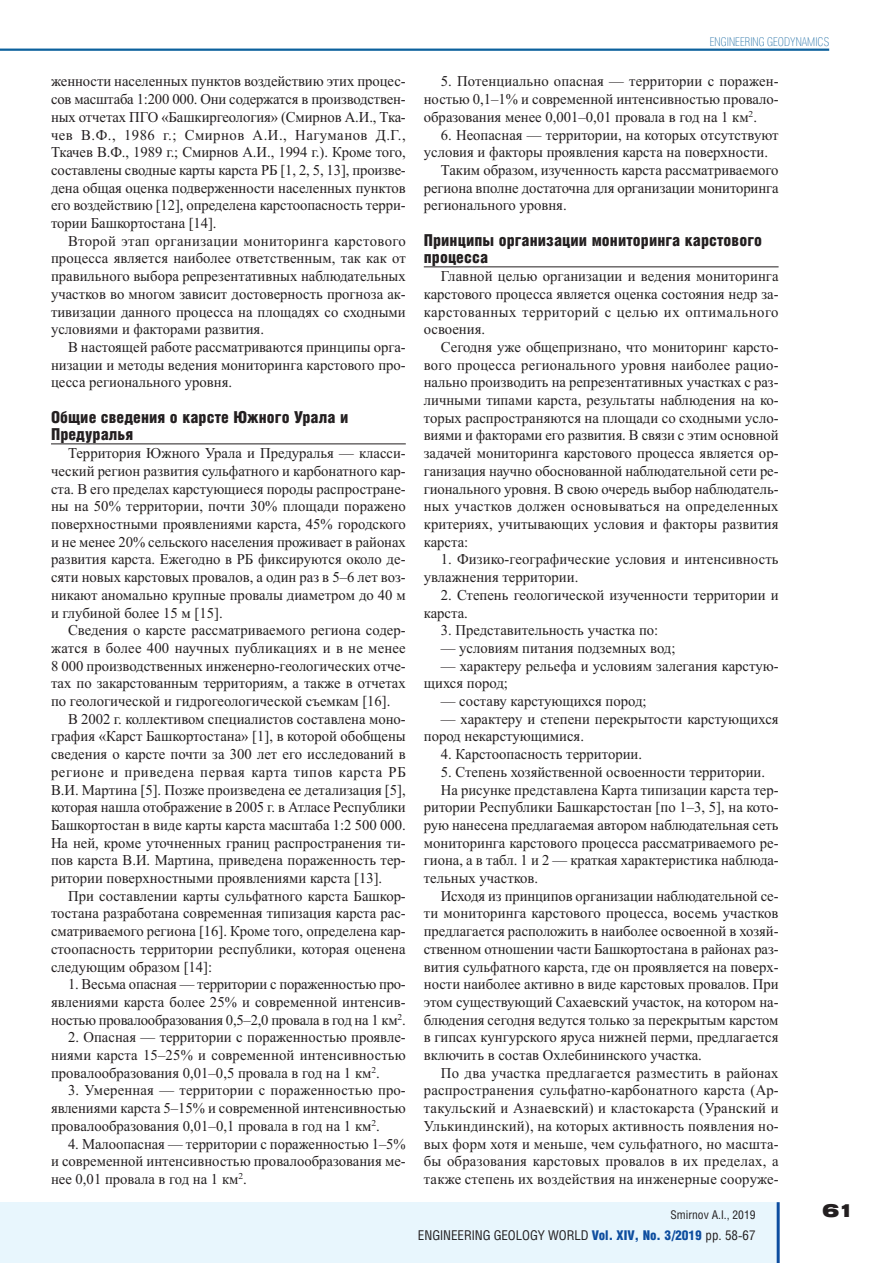
<style>
.page{position:relative;width:893px;height:1263px;background:#fff}
.page>*{position:absolute;margin:0;border:0;box-sizing:border-box;transform-origin:0 0}
.t1{font:900 18px "Helios Ext";color:#231f20}
.t2{font:900 16.5px/17.7px "Helios Cond";letter-spacing:.005em;color:#231f20}
.t3{font:15px/17.7px "Times New Roman";color:#231f20;text-align:justify}
.t4{font:13.5px "Helios Cond";color:#231f20}
.t5{font:100 12px "Helios Cond";color:#0c619d}
.t6{font:12px "Helios Cond";color:#231f20}
.s1{font-weight:900;color:#0d4d9f}
</style>
<div class="page">
<div style="left:0;top:1202px;width:777px;height:61px;background:#e8f6fd"></div>
<hr style="left:0;top:49px;width:829px;height:2px;background:#0c619d">
<hr style="left:777px;top:1202px;width:3px;height:61px;background:#0d4d9f">
<hr style="left:51px;top:443px;width:355px;height:1px;background:#231f20">
<hr style="left:424px;top:266px;width:355px;height:1px;background:#231f20">
<p class="t3" style="left:51px;top:74px;width:356px">женности населенных пунктов воздействию этих процес&shy;сов масштаба 1:200 000. Они содержатся в производствен&shy;ных отчетах ПГО «Башкиргеология» (Смирнов А.И., Тка&shy;чев В.Ф., 1986 г.; Смирнов А.И., Нагуманов Д.Г., Ткачев В.Ф., 1989 г.; Смирнов А.И., 1994 г.). Кроме того, составлены сводные карты карста РБ [1, 2, 5, 13], произве&shy;дена общая оценка подверженности населенных пунктов его воздействию [12], определена карстоопасность терри&shy;тории Башкортостана [14].</p>
<p class="t3" style="left:51px;top:233px;width:356px;text-indent:17px">Второй этап организации мониторинга карстового процесса является наиболее ответственным, так как от правильного выбора репрезентативных наблюдательных участков во многом зависит достоверность прогноза ак&shy;тивизации данного процесса на площадях со сходными условиями и факторами развития.</p>
<p class="t3" style="left:51px;top:339px;width:356px;text-indent:17px">В настоящей работе рассматриваются принципы орга&shy;низации и методы ведения мониторинга карстового про&shy;цесса регионального уровня.</p>
<p class="t2" style="left:51px;top:409px;width:299px">Общие сведения о карсте Южного Урала и<br>Предуралья</p>
<p class="t3" style="left:51px;top:446px;width:356px;text-indent:17px">Территория Южного Урала и Предуралья — класси&shy;ческий регион развития сульфатного и карбонатного кар&shy;ста. В его пределах карстующиеся породы распростране&shy;ны на 50% территории, почти 30% площади поражено поверхностными проявлениями карста, 45% городского и не менее 20% сельского населения проживает в районах развития карста. Ежегодно в РБ фиксируются около де&shy;сяти новых карстовых провалов, а один раз в 5–6 лет воз&shy;никают аномально крупные провалы диаметром до 40 м и глубиной более 15 м [15].</p>
<p class="t3" style="left:51px;top:623px;width:356px;text-indent:17px">Сведения о карсте рассматриваемого региона содер&shy;жатся в более 400 научных публикациях и в не менее 8 000 производственных инженерно-геологических отче&shy;тах по закарстованным территориям, а также в отчетах по геологической и гидрогеологической съемкам [16].</p>
<p class="t3" style="left:51px;top:711px;width:356px;text-indent:17px">В 2002 г. коллективом специалистов составлена моно&shy;графия «Карст Башкортостана» [1], в которой обобщены сведения о карсте почти за 300 лет его исследований в регионе и приведена первая карта типов карста РБ В.И. Мартина [5]. Позже произведена ее детализация [5], которая нашла отображение в 2005 г. в Атласе Республики Башкортостан в виде карты карста масштаба 1:2 500 000.<br>На ней, кроме уточненных границ распространения ти&shy;пов карста В.И. Мартина, приведена пораженность тер&shy;ритории поверхностными проявлениями карста [13].</p>
<p class="t3" style="left:51px;top:888px;width:356px;text-indent:17px">При составлении карты сульфатного карста Башкор&shy;тостана разработана современная типизация карста рас&shy;сматриваемого региона [16]. Кроме того, определена кар&shy;стоопасность территории республики, которая оценена следующим образом [14]:</p>
<p class="t3" style="left:51px;top:977px;width:356px;text-indent:17px">1. Весьма опасная — территории с пораженностью про&shy;явлениями карста более 25% и современной интенсив&shy;ностью провалообразования 0,5–2,0 провала в год на 1 км<sup>2</sup>.</p>
<p class="t3" style="left:51px;top:1030px;width:356px;text-indent:17px">2. Опасная — территории с пораженностью проявле&shy;ниями карста 15–25% и современной интенсивностью провалообразования 0,01–0,5 провала в год на 1 км<sup>2</sup>.</p>
<p class="t3" style="left:51px;top:1083px;width:356px;text-indent:17px">3. Умеренная — территории с пораженностью про&shy;явлениями карста 5–15% и современной интенсивностью провалообразования 0,01–0,1 провала в год на 1 км<sup>2</sup>.</p>
<p class="t3" style="left:51px;top:1136px;width:356px;text-indent:17px">4. Малоопасная — территории с пораженностью 1–5% и современной интенсивностью провалообразования ме&shy;нее 0,01 провала в год на 1 км<sup>2</sup>.</p>
<p class="t5" style="left:710px;top:37px;width:121px">ENGINEERING GEODYNAMICS</p>
<p class="t3" style="left:424px;top:74px;width:356px;text-indent:17px">5. Потенциально опасная — территории с поражен&shy;ностью 0,1–1% и современной интенсивностью провало&shy;образования менее 0,001–0,01 провала в год на 1 км<sup>2</sup>.</p>
<p class="t3" style="left:441px;top:127px;width:339px">6. Неопасная — территории, на которых отсутствуют</p>
<p class="t3" style="left:424px;top:145px;width:346px">условия и факторы проявления карста на поверхности.</p>
<p class="t3" style="left:441px;top:162px;width:339px">Таким образом, изученность карста рассматриваемого</p>
<p class="t3" style="left:424px;top:180px;width:356px">региона вполне достаточна для организации мониторинга</p>
<p class="t3" style="left:424px;top:198px;width:144px">регионального уровня.</p>
<p class="t2" style="left:424px;top:232px;width:340px">Принципы организации мониторинга карстового процесса</p>
<p class="t3" style="left:424px;top:269px;width:356px;text-indent:17px">Главной целью организации и ведения мониторинга карстового процесса является оценка состояния недр за&shy;карстованных территорий с целью их оптимального освоения.</p>
<p class="t3" style="left:424px;top:339px;width:356px;text-indent:17px">Сегодня уже общепризнано, что мониторинг карсто&shy;вого процесса регионального уровня наиболее рацио&shy;нально производить на репрезентативных участках с раз&shy;личными типами карста, результаты наблюдения на ко&shy;торых распространяются на площади со сходными усло&shy;виями и факторами его развития. В связи с этим основной задачей мониторинга карстового процесса является ор&shy;ганизация научно обоснованной наблюдательной сети ре&shy;гионального уровня. В свою очередь выбор наблюдатель&shy;ных участков должен основываться на определенных критериях, учитывающих условия и факторы развития карста:</p>
<p class="t3" style="left:424px;top:552px;width:356px;text-indent:17px">1. Физико-географические условия и интенсивность увлажнения территории.</p>
<p class="t3" style="left:424px;top:587px;width:356px;text-indent:17px">2. Степень геологической изученности территории и карста.</p>
<p class="t3" style="left:441px;top:623px;width:219px">3. Представительность участка по:</p>
<p class="t3" style="left:441px;top:640px;width:236px">— условиям питания подземных вод;</p>
<p class="t3" style="left:424px;top:658px;width:356px;text-indent:17px">— характеру рельефа и условиям залегания карстую&shy;щихся пород;</p>
<p class="t3" style="left:441px;top:693px;width:207px">— составу карстующихся пород;</p>
<p class="t3" style="left:424px;top:711px;width:356px;text-indent:17px">— характеру и степени перекрытости карстующихся пород некарстующимися.</p>
<p class="t3" style="left:441px;top:747px;width:203px">4. Карстоопасность территории.</p>
<p class="t3" style="left:441px;top:764px;width:326px">5. Степень хозяйственной освоенности территории.</p>
<p class="t3" style="left:441px;top:782px;width:339px">На рисунке представлена Карта типизации карста тер-</p>
<p class="t3" style="left:424px;top:800px;width:356px">ритории Республики Башкарстостан [по 1–3, 5], на кото-</p>
<p class="t3" style="left:424px;top:817px;width:356px">рую нанесена предлагаемая автором наблюдательная сеть</p>
<p class="t3" style="left:424px;top:835px;width:356px">мониторинга карстового процесса рассматриваемого ре-</p>
<p class="t3" style="left:424px;top:853px;width:356px">гиона, а в табл. 1 и 2 — краткая характеристика наблюда-</p>
<p class="t3" style="left:424px;top:870px;width:116px">тельных участков.</p>
<p class="t3" style="left:441px;top:888px;width:339px">Исходя из принципов организации наблюдательной се-</p>
<p class="t3" style="left:424px;top:906px;width:356px">ти мониторинга карстового процесса, восемь участков</p>
<p class="t3" style="left:424px;top:924px;width:356px">предлагается расположить в наиболее освоенной в хозяй-</p>
<p class="t3" style="left:424px;top:941px;width:356px">ственном отношении части Башкортостана в районах раз-</p>
<p class="t3" style="left:424px;top:959px;width:356px">вития сульфатного карста, где он проявляется на поверх-</p>
<p class="t3" style="left:424px;top:977px;width:356px">ности наиболее активно в виде карстовых провалов. При</p>
<p class="t3" style="left:424px;top:994px;width:356px">этом существующий Сахаевский участок, на котором на-</p>
<p class="t3" style="left:424px;top:1012px;width:356px">блюдения сегодня ведутся только за перекрытым карстом</p>
<p class="t3" style="left:424px;top:1030px;width:356px">в гипсах кунгурского яруса нижней перми, предлагается</p>
<p class="t3" style="left:424px;top:1047px;width:280px">включить в состав Охлебининского участка.</p>
<p class="t3" style="left:441px;top:1065px;width:339px">По два участка предлагается разместить в районах</p>
<p class="t3" style="left:424px;top:1083px;width:356px">распространения сульфатно-карбонатного карста (Ар-</p>
<p class="t3" style="left:424px;top:1101px;width:356px">такульский и Азнаевский) и кластокарста (Уранский и</p>
<p class="t3" style="left:424px;top:1118px;width:356px">Улькиндинский), на которых активность появления но-</p>
<p class="t3" style="left:424px;top:1136px;width:356px">вых форм хотя и меньше, чем сульфатного, но масшта-</p>
<p class="t3" style="left:424px;top:1154px;width:356px">бы образования карстовых провалов в их пределах, а</p>
<p class="t3" style="left:424px;top:1171px;width:356px">также степень их воздействия на инженерные сооруже-</p>
<p class="t6" style="left:670px;top:1210px;width:87px">Smirnov A.I., 2019</p>
<p class="t4" style="left:418px;top:1230px;width:339px">ENGINEERING GEOLOGY WORLD <span class="s1">Vol. XIV, No. 3/2019</span> pp. 58-67</p>
<p class="t1" style="left:822px;top:1203px;width:31px">61</p>
</div>
